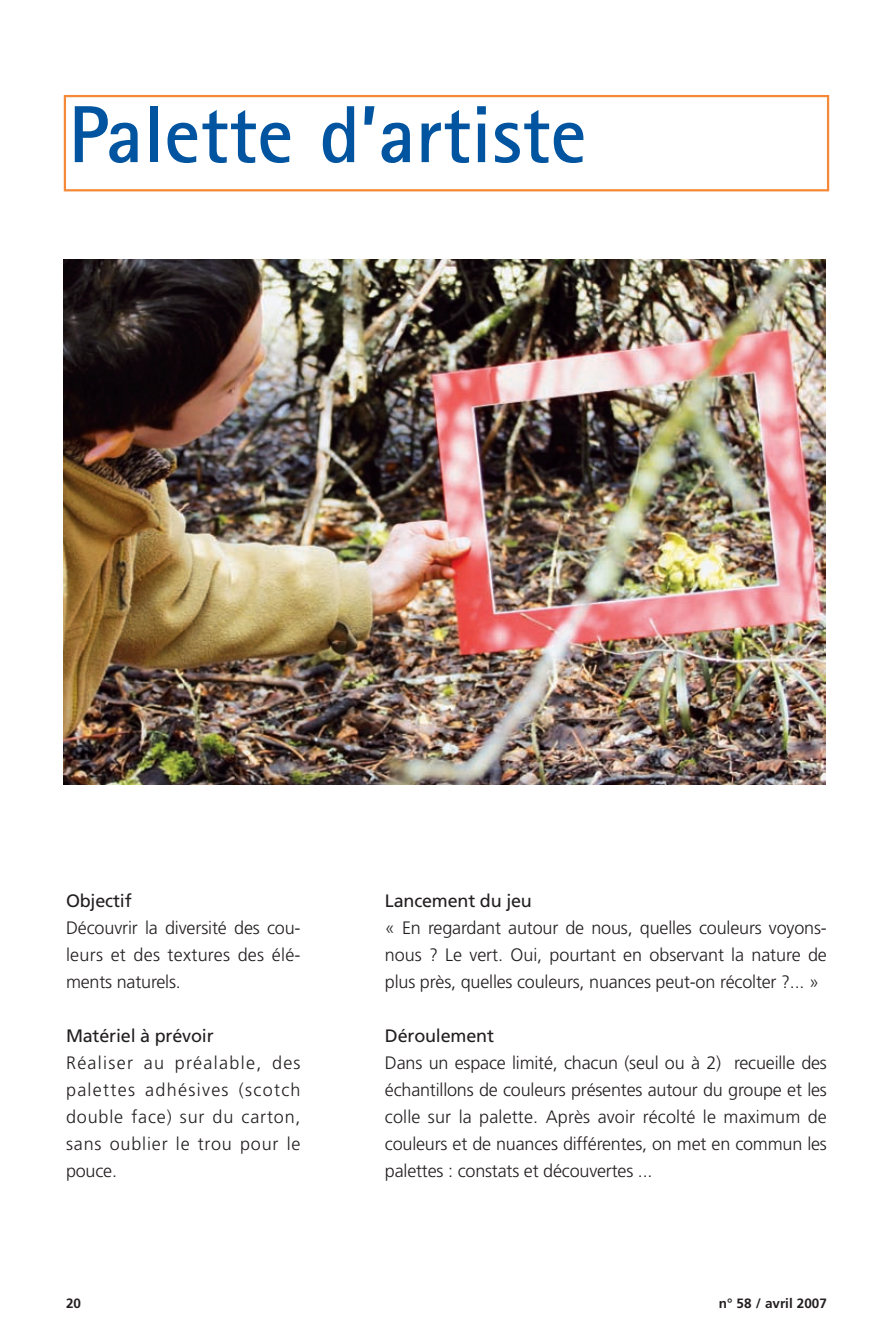
<style>
.page{position:relative;width:893px;height:1340px;background:#fff}
.page>*{position:absolute;margin:0;border:0;box-sizing:border-box;transform-origin:0 0}
.t1{font:700 81px "Rotis Sans Serif";color:#01549f}
.t2{font:300 18px/27px "Frutiger";letter-spacing:-.01em;color:#231f20;text-align:justify}
.t3{font:18px "Frutiger";letter-spacing:-.01em;color:#231f20}
.t4{font:700 13.5px "Frutiger";color:#231f20}
</style>
<div class="page">
<img style="left:64px;top:260px;width:761px;height:524px">
<div style="left:64px;top:95px;width:765px;height:96px;border:2px solid #f58938"></div>
<h1 class="t1" style="left:68px;top:106px;width:520px">Palette d’artiste</h1>
<p class="t3" style="left:66px;top:893px;width:67px">Objectif</p>
<p class="t2" style="left:66px;top:916px;width:236px">Découvrir la diversité des cou&shy;leurs et des textures des élé&shy;ments naturels.</p>
<p class="t3" style="left:66px;top:1028px;width:149px">Matériel à prévoir</p>
<p class="t2" style="left:66px;top:1051px;width:236px">Réaliser au préalable, des palettes adhésives (scotch double face) sur du carton, sans oublier le trou pour le pouce.</p>
<p class="t3" style="left:385px;top:893px;width:149px">Lancement du jeu</p>
<p class="t2" style="left:385px;top:916px;width:443px">« En regardant autour de nous, quelles couleurs voyons&shy;nous ? Le vert. Oui, pourtant en observant la nature de plus près, quelles couleurs, nuances peut-on récolter ?... »</p>
<p class="t3" style="left:385px;top:1028px;width:111px">Déroulement</p>
<p class="t2" style="left:385px;top:1051px;width:443px">Dans un espace limité, chacun (seul ou à 2) recueille des échantillons de couleurs présentes autour du groupe et les colle sur la palette. Après avoir récolté le maximum de couleurs et de nuances différentes, on met en commun les palettes : constats et découvertes ...</p>
<p class="t4" style="left:66px;top:1297px;width:17px">20</p>
<p class="t4" style="left:719px;top:1297px;width:110px">n° 58 / avril 2007</p>
</div>
